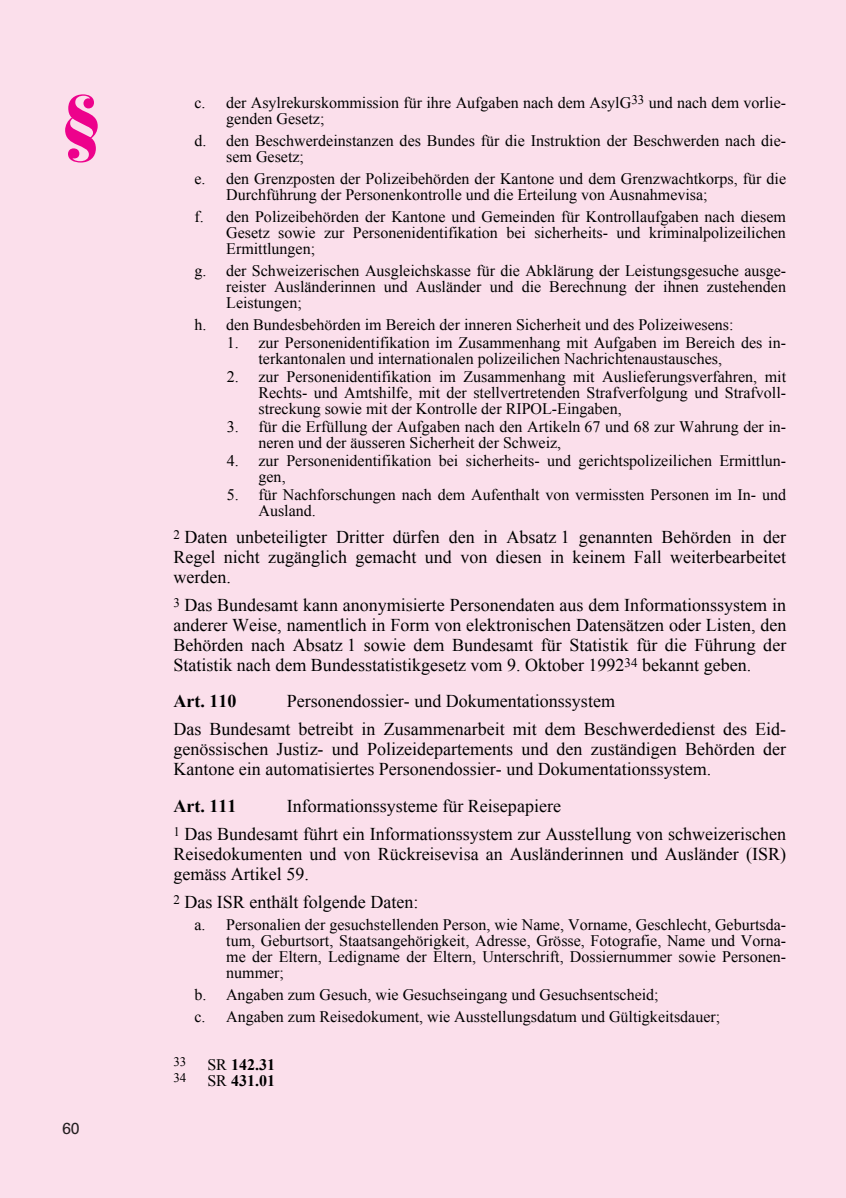
<style>
.page{position:relative;width:846px;height:1198px;background:#fff}
.page>*{position:absolute;margin:0;border:0;box-sizing:border-box;transform-origin:0 0}
.t1{font:900 70px "Bauer Bodoni";color:#ed028c}
.t2{font:18px/20px "Times New Roman";color:#000}
.t3{font:700 18px "Times New Roman";color:#000}
.t4{font:16px/16px "Times New Roman";color:#000}
.t5{font:700 16px "Times New Roman";color:#000}
.t6{font:16px "Univers";color:#231f20}
.t7{font:13px "Times New Roman";color:#000}
.s1{font-weight:400}
</style>
<div class="page">
<div style="left:0;top:0;width:846px;height:1197px;background:#fbdfeb"></div>
<h1 class="t1" style="left:60px;top:93px;width:44px">§</h1>
<p class="t6" style="left:62px;top:1122px;width:19px">60</p>
<p class="t4" style="left:226px;top:94px;width:561px;text-indent:-32px">c. der Asylrekurskommission für ihre Aufgaben nach dem AsylG<sup>33</sup> und nach dem vorlie&shy;genden Gesetz;</p>
<p class="t4" style="left:226px;top:132px;width:561px;text-indent:-32px">d. den Beschwerdeinstanzen des Bundes für die Instruktion der Beschwerden nach die&shy;sem Gesetz;</p>
<p class="t4" style="left:226px;top:170px;width:561px;text-indent:-32px">e. den Grenzposten der Polizeibehörden der Kantone und dem Grenzwachtkorps, für die<br>Durchführung der Personenkontrolle und die Erteilung von Ausnahmevisa;</p>
<p class="t4" style="left:226px;top:208px;width:561px;text-align:justify;text-indent:-32px">f. den Polizeibehörden der Kantone und Gemeinden für Kontrollaufgaben nach diesem Gesetz sowie zur Personenidentifikation bei sicherheits- und kriminalpolizeilichen Ermittlungen;</p>
<p class="t4" style="left:226px;top:262px;width:561px;text-align:justify;text-indent:-32px">g. der Schweizerischen Ausgleichskasse für die Abklärung der Leistungsgesuche ausge&shy;reister Ausländerinnen und Ausländer und die Berechnung der ihnen zustehenden Leistungen;</p>
<p class="t4" style="left:194px;top:316px;width:540px">h. den Bundesbehörden im Bereich der inneren Sicherheit und des Polizeiwesens:</p>
<p class="t4" style="left:258px;top:334px;width:529px;text-indent:-32px">1. zur Personenidentifikation im Zusammenhang mit Aufgaben im Bereich des in&shy;terkantonalen und internationalen polizeilichen Nachrichtenaustausches,</p>
<p class="t4" style="left:258px;top:368px;width:529px;text-align:justify;text-indent:-32px">2. zur Personenidentifikation im Zusammenhang mit Auslieferungsverfahren, mit Rechts- und Amtshilfe, mit der stellvertretenden Strafverfolgung und Strafvoll&shy;streckung sowie mit der Kontrolle der RIPOL-Eingaben,</p>
<p class="t4" style="left:258px;top:418px;width:529px;text-indent:-32px">3. für die Erfüllung der Aufgaben nach den Artikeln 67 und 68 zur Wahrung der in&shy;neren und der äusseren Sicherheit der Schweiz,</p>
<p class="t4" style="left:258px;top:452px;width:529px;text-indent:-32px">4. zur Personenidentifikation bei sicherheits- und gerichtspolizeilichen Ermittlun&shy;gen,</p>
<p class="t4" style="left:258px;top:486px;width:529px;text-indent:-32px">5. für Nachforschungen nach dem Aufenthalt von vermissten Personen im In- und<br>Ausland.</p>
<p class="t2" style="left:173px;top:527px;width:614px;text-align:justify"><sup>2</sup> Daten unbeteiligter Dritter dürfen den in Absatz 1 genannten Behörden in der Regel nicht zugänglich gemacht und von diesen in keinem Fall weiterbearbeitet werden.</p>
<p class="t2" style="left:173px;top:595px;width:614px;text-align:justify"><sup>3</sup> Das Bundesamt kann anonymisierte Personendaten aus dem Informationssystem in anderer Weise, namentlich in Form von elektronischen Datensätzen oder Listen, den Behörden nach Absatz 1 sowie dem Bundesamt für Statistik für die Führung der Statistik nach dem Bundesstatistikgesetz vom 9. Oktober 1992<sup>34</sup> bekannt geben.</p>
<p class="t3" style="left:173px;top:691px;width:64px">Art. 110</p>
<p class="t2" style="left:173px;top:687px;width:614px;line-height:28px;text-indent:113px">Personendossier- und Dokumentationssystem<br>Das Bundesamt betreibt in Zusammenarbeit mit dem Beschwerdedienst des Eid-</p>
<p class="t2" style="left:173px;top:739px;width:614px">genössischen Justiz- und Polizeidepartements und den zuständigen Behörden der<br>Kantone ein automatisiertes Personendossier- und Dokumentationssystem.</p>
<p class="t3" style="left:173px;top:795px;width:64px">Art. 111</p>
<p class="t2" style="left:173px;top:791px;width:614px;line-height:28px;text-indent:113px">Informationssysteme für Reisepapiere<br><sup>1</sup> Das Bundesamt führt ein Informationssystem zur Ausstellung von schweizerischen</p>
<p class="t2" style="left:173px;top:843px;width:614px">Reisedokumenten und von Rückreisevisa an Ausländerinnen und Ausländer (ISR) gemäss Artikel 59.</p>
<p class="t2" style="left:173px;top:891px;width:247px"><sup>2</sup> Das ISR enthält folgende Daten:</p>
<p class="t4" style="left:226px;top:916px;width:561px;text-align:justify;text-indent:-32px">a. Personalien der gesuchstellenden Person, wie Name, Vorname, Geschlecht, Geburtsda&shy;tum, Geburtsort, Staatsangehörigkeit, Adresse, Grösse, Fotografie, Name und Vorna&shy;me der Eltern, Ledigname der Eltern, Unterschrift, Dossiernummer sowie Personen&shy;nummer;</p>
<p class="t4" style="left:194px;top:983px;width:527px;line-height:22px">b. Angaben zum Gesuch, wie Gesuchseingang und Gesuchsentscheid;<br>c. Angaben zum Reisedokument, wie Ausstellungsdatum und Gültigkeitsdauer;</p>
<p class="t7" style="left:173px;top:1054px;width:15px">33</p>
<p class="t5" style="left:207px;top:1055px;width:69px"><span class="s1">SR</span> 142.31</p>
<p class="t7" style="left:173px;top:1070px;width:15px">34</p>
<p class="t5" style="left:207px;top:1071px;width:69px"><span class="s1">SR</span> 431.01</p>
</div>
